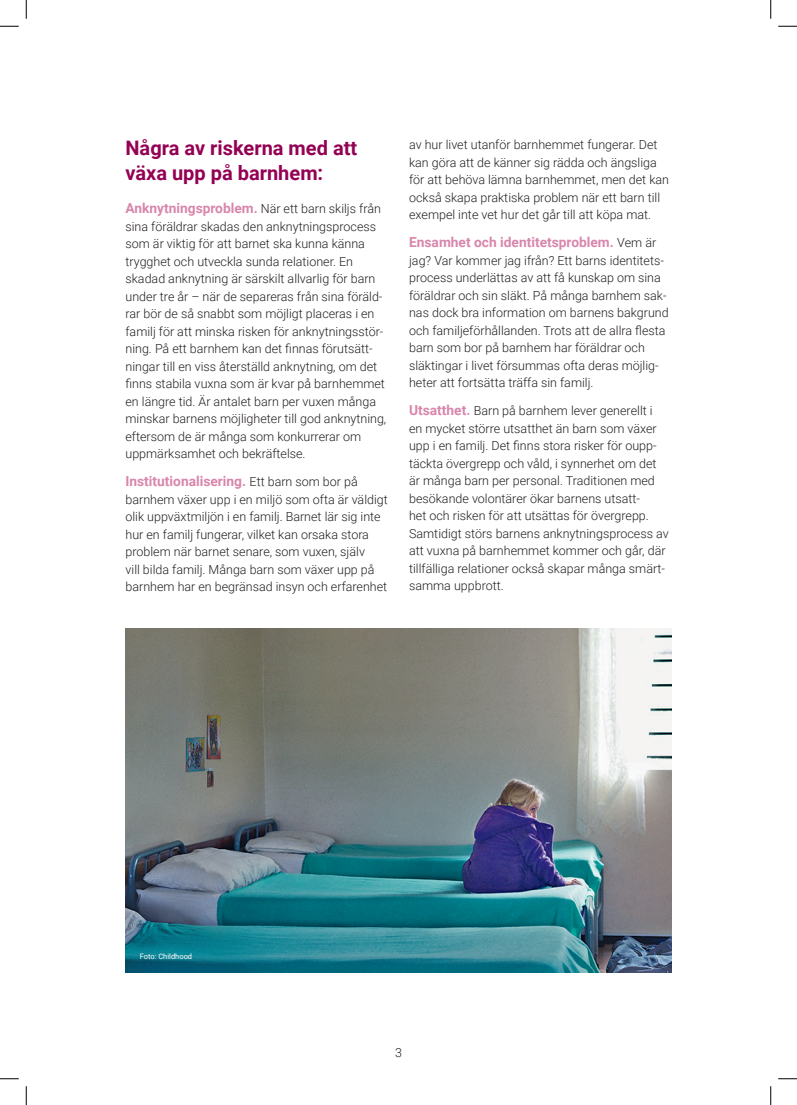
<style>
.page{position:relative;width:797px;height:1105px;background:#fff}
.page>*{position:absolute;margin:0;border:0;box-sizing:border-box;transform-origin:0 0}
.t1{font:700 20px/25px "Roboto";color:#940054}
.t2{font:700 13.75px "Roboto";color:#d986ac}
.t3{font:300 12.5px/17.5px "Roboto";color:#231f20}
.t4{font:7.5px "Roboto";color:#fff}
.s1{font-weight:700;font-size:13.75px;color:#d986ac}
.s2{font-weight:300;font-size:12.5px;color:#231f20}
</style>
<div class="page">
<img style="left:125px;top:629px;width:546px;height:343px">
<svg style="left:0;top:25px;width:19px;height:2px"></svg>
<svg style="left:778px;top:25px;width:19px;height:2px"></svg>
<svg style="left:0;top:1078px;width:19px;height:1px"></svg>
<svg style="left:778px;top:1078px;width:19px;height:1px"></svg>
<svg style="left:25px;top:0;width:2px;height:19px"></svg>
<svg style="left:25px;top:1086px;width:2px;height:19px"></svg>
<svg style="left:770px;top:0;width:1px;height:19px"></svg>
<svg style="left:770px;top:1086px;width:1px;height:19px"></svg>
<h1 class="t1" style="left:125px;top:134px;width:233px">Några av riskerna med att växa upp på barnhem:</h1>
<p class="t3" style="left:125px;top:199px;width:262px"><span class="s1">Anknytningsproblem.</span> När ett barn skiljs från sina föräldrar skadas den anknytningsprocess som är viktig för att barnet ska kunna känna trygghet och utveckla sunda relationer. En skadad anknytning är särskilt allvarlig för barn under tre år – när de separeras från sina föräld&shy;rar bör de så snabbt som möjligt placeras i en familj för att minska risken för anknytningsstör&shy;ning. På ett barnhem kan det finnas förutsätt&shy;ningar till en viss återställd anknytning, om det finns stabila vuxna som är kvar på barnhemmet en längre tid. Är antalet barn per vuxen många minskar barnens möjligheter till god anknytning, eftersom de är många som konkurrerar om uppmärksamhet och bekräftelse.</p>
<p class="t2" style="left:125px;top:472px;width:234px">Institutionalisering. <span class="s2">Ett barn som bor på</span></p>
<p class="t3" style="left:125px;top:490px;width:264px">barnhem växer upp i en miljö som ofta är väldigt olik uppväxtmiljön i en familj. Barnet lär sig inte hur en familj fungerar, vilket kan orsaka stora problem när barnet senare, som vuxen, själv<br>vill bilda familj. Många barn som växer upp på barnhem har en begränsad insyn och erfarenhet</p>
<p class="t3" style="left:409px;top:135px;width:261px">av hur livet utanför barnhemmet fungerar. Det kan göra att de känner sig rädda och ängsliga för att behöva lämna barnhemmet, men det kan också skapa praktiska problem när ett barn till exempel inte vet hur det går till att köpa mat.</p>
<p class="t2" style="left:409px;top:233px;width:248px">Ensamhet och identitetsproblem. <span class="s2">Vem är</span></p>
<p class="t3" style="left:409px;top:251px;width:261px">jag? Var kommer jag ifrån? Ett barns identitets&shy;process underlättas av att få kunskap om sina föräldrar och sin släkt. På många barnhem sak&shy;nas dock bra information om barnens bakgrund och familjeförhållanden. Trots att de allra flesta barn som bor på barnhem har föräldrar och släktingar i livet försummas ofta deras möjlig&shy;heter att fortsätta träffa sin familj.</p>
<p class="t3" style="left:409px;top:402px;width:261px"><span class="s1">Utsatthet.</span> Barn på barnhem lever generellt i en mycket större utsatthet än barn som växer upp i en familj. Det finns stora risker för oupp&shy;täckta övergrepp och våld, i synnerhet om det är många barn per personal. Traditionen med besökande volontärer ökar barnens utsatt-<br>het och risken för att utsättas för övergrepp.<br>Samtidigt störs barnens anknytningsprocess av att vuxna på barnhemmet kommer och går, där tillfälliga relationer också skapar många smärt&shy;samma uppbrott.</p>
<p class="t4" style="left:140px;top:951px;width:54px">Foto: Childhood</p>
<p class="t3" style="left:395px;top:1043px;width:8px">3</p>
</div>
